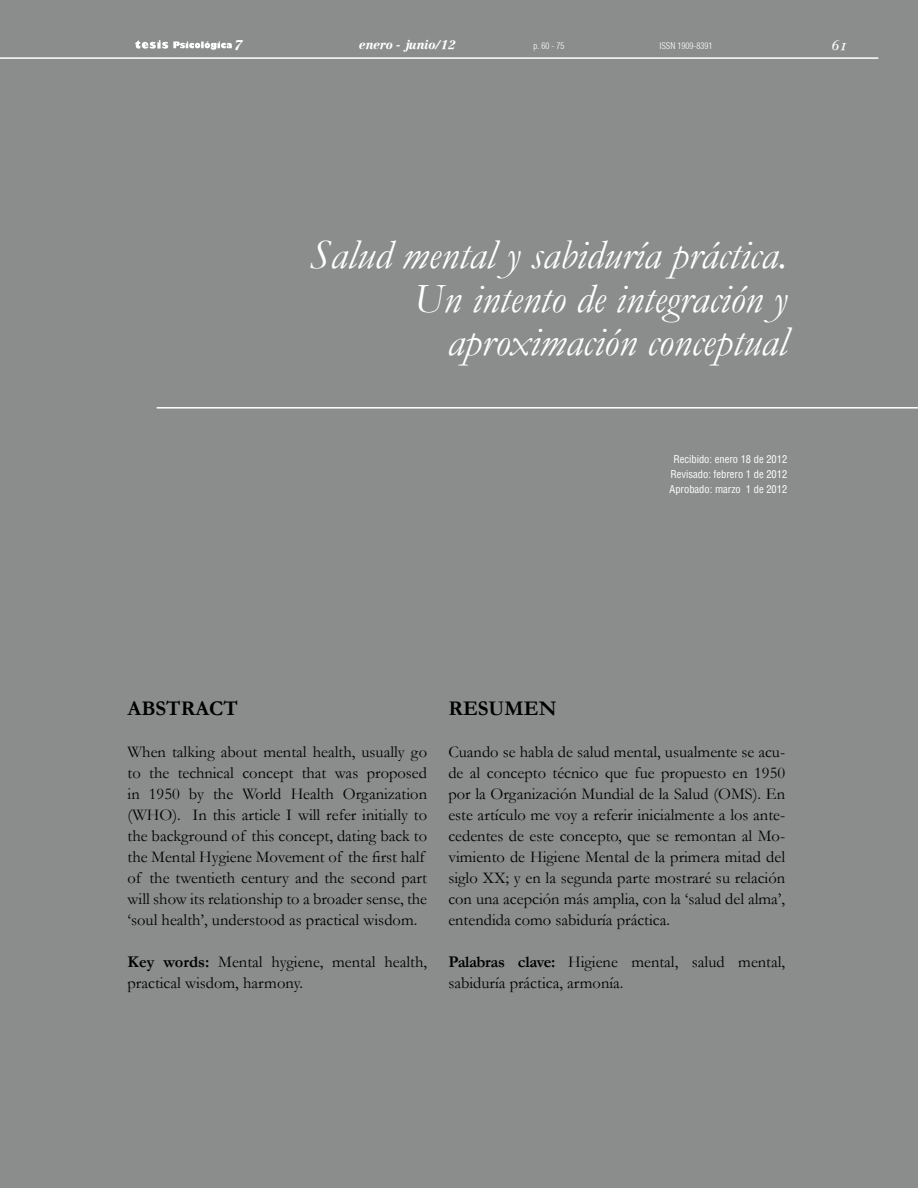
<style>
.page{position:relative;width:918px;height:1188px;background:#8b8d8d}
.page>*{position:absolute;margin:0;border:0;box-sizing:border-box;transform-origin:0 0}
.t1{font:italic 42px/43.5px "Garamond";color:#fff;text-align:right}
.t2{font:700 21px "Garamond";color:#000}
.t3{font:16.5px/21px "Garamond";color:#000}
.t4{font:13.5px "Century Reprise OSSSK Italic";color:#fff}
.t5{font:13.5px "Century Reprise Black SSK Italic";color:#fff}
.t6{font:12px "Century Reprise Black SSK Italic";color:#fff}
.t7{font:condensed 10.5px/15px "Helvetica";color:#fff;text-align:center}
.t8{font:300 condensed 9px "Helvetica";color:#fff}
.s1{font-weight:700}
</style>
<div class="page">
<hr style="left:0;top:57px;width:878px;height:2px;background:#fff">
<svg style="left:134px;top:40px;width:98px;height:10px"></svg>
<hr style="left:157px;top:407px;width:761px;height:2px;background:#fff">
<p class="t5" style="left:235px;top:37px;width:10px">7</p>
<p class="t6" style="left:359px;top:37px;width:98px">enero - junio/12</p>
<p class="t8" style="left:659px;top:40px;width:54px">ISSN 1909-8391</p>
<p class="t4" style="left:832px;top:37px;width:17px">61</p>
<p class="t8" style="left:534px;top:40px;width:32px">p. 60 - 75</p>
<h1 class="t1" style="left:310px;top:233px;width:479px">Salud mental y sabiduría práctica.<br>Un intento de integración y aproximación conceptual</h1>
<p class="t7" style="left:670px;top:451px;width:119px">Recibido: enero 18 de 2012<br>Revisado: febrero 1 de 2012<br>Aprobado: marzo 1 de 2012</p>
<p class="t2" style="left:128px;top:696px;width:112px">ABSTRACT</p>
<p class="t3" style="left:128px;top:741px;width:301px">When talking about mental health, usually go to the technical concept that was proposed in 1950 by the World Health Organization (WHO). In this article I will refer initially to the background of this concept, dating back to the Mental Hygiene Movement of the first half of the twentieth century and the second part will show its relationship to a broader sense, the ‘soul health’, understood as practical wisdom.</p>
<p class="t3" style="left:128px;top:951px;width:301px"><span class="s1">Key words:</span> Mental hygiene, mental health, practical wisdom, harmony.</p>
<p class="t2" style="left:448px;top:696px;width:110px">RESUMEN</p>
<p class="t3" style="left:448px;top:741px;width:338px;text-align:justify">Cuando se habla de salud mental, usualmente se acu&shy;de al concepto técnico que fue propuesto en 1950 por la Organización Mundial de la Salud (OMS). En este artículo me voy a referir inicialmente a los ante&shy;cedentes de este concepto, que se remontan al Mo&shy;vimiento de Higiene Mental de la primera mitad del siglo XX; y en la segunda parte mostraré su relación con una acepción más amplia, con la ‘salud del alma’, entendida como sabiduría práctica.</p>
<p class="t3" style="left:448px;top:951px;width:338px"><span class="s1">Palabras clave:</span> Higiene mental, salud mental, sabiduría práctica, armonía.</p>
</div>
